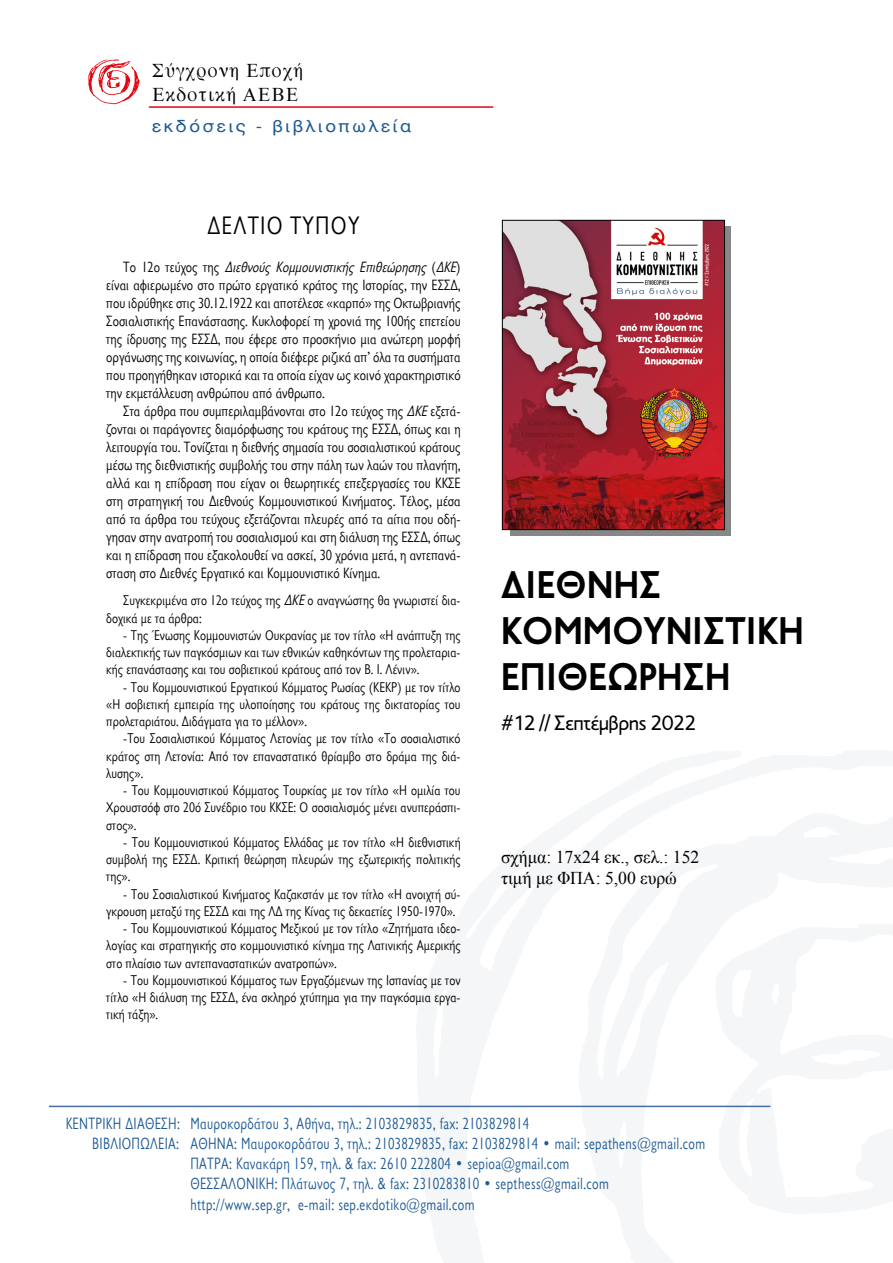
<style>
.page{position:relative;width:893px;height:1263px;background:#fff}
.page>*{position:absolute;margin:0;border:0;box-sizing:border-box;transform-origin:0 0}
.t1{font:700 39px/46.2px "PF Transport";color:#000;scale:.96 1}
.t2{font:25.5px "CF Jeckyl Sem Con";letter-spacing:.05em;color:#000}
.t3{font:21px "PF Transport";color:#000}
.t4{font:19.5px/23.4px "Gr Times";letter-spacing:.06em;color:#000;scale:.96 1}
.t5{font:18px/21px "Times New Roman";color:#000}
.t6{font:16.5px "CF Jeckyl SCOS Mono";letter-spacing:.02em;color:#1d5a96;scale:.9 1}
.t7{font:16.5px "UB Helvetica";letter-spacing:.15em;color:#1d5a96;scale:1.1 1}
.t8{font:15px/18px "CF Jeckyl SCOS Mono";color:#000;text-align:justify;scale:.96 1}
.t9{font:14.25px/17.2px "CF Jeckyl SCOS Mono";color:#000;text-align:justify;scale:.96 1}
.s1{font-style:italic}
.s2{font-style:italic;font-size:15px}
</style>
<div class="page">
<img style="left:85px;top:54px;width:57px;height:57px;border-radius:29px">
<div style="left:510px;top:226px;width:221px;height:309px;background:#878787"></div>
<img style="left:504px;top:222px;width:219px;height:306px">
<div style="left:502px;top:220px;width:223px;height:310px;border:1px solid #000"></div>
<hr style="left:49px;top:1106px;width:721px;height:1px;background:#466da4">
<hr style="left:149px;top:106px;width:344px;height:2px;background:#e30613">
<h3 class="t4" style="left:152px;top:59px;width:159px">Σύγχρονη Eποχή<br>Eκδοτική AEBE</h3>
<p class="t7" style="left:152px;top:116px;width:237px">εκδόσεις - βιβλιοπωλεία</p>
<h2 class="t2" style="left:207px;top:211px;width:154px">ΔΕΛΤΙΟ ΤΥΠΟΥ</h2>
<p class="t8" style="left:106px;top:258px;width:371px;text-indent:17px">Τ ο 1 2 ο τ ε ύ χ ο ς τ η ς <span class="s1">Διεθνούς Κομμουνιστικής Επιθεώρησης</span> ( <span class="s1">ΔΚΕ</span>) είναι αφιερωμένο στο πρώτο εργατικό κράτος της Ιστορίας, την ΕΣΣΔ, που ιδρύθηκε στις 30.12.1922 και αποτέλεσε «καρπό» της Οκτωβριανής Σοσιαλιστικής Επανάστασης. Κυκλοφορεί τη χρονιά της 100ής επετείου της ίδρυσης της ΕΣΣΔ, που έφερε στο προσκήνιο μια ανώτερη μορφή οργάνωσης της κοινωνίας, η οποία διέφερε ριζικά απ’ όλα τα συστήματα που προηγήθηκαν ιστορικά και τα οποία είχαν ως κοινό χαρακτηριστικό την εκμετάλλευση ανθρώπου από άνθρωπο.</p>
<p class="t8" style="left:106px;top:402px;width:371px;text-indent:17px">Στα άρθρα που συμπεριλαμβάνονται στο 12ο τεύχος της <span class="s1">ΔΚΕ</span>εξετά&shy;ζονται οι παράγοντες διαμόρφωσης του κράτους της ΕΣΣΔ, όπως και η λειτουργία του. Τονίζεται η διεθνής σημασία του σοσιαλιστικού κράτους μέσω της διεθνιστικής συμβολής του στην πάλη των λαών του πλανήτη, αλλά και η επίδραση που είχαν οι θεωρητικές επεξεργασίες του ΚΚΣΕ στη στρατηγική του Διεθνούς Κομμουνιστικού Κινήματος. Τέλος, μέσα από τα άρθρα του τεύχους εξετάζονται πλευρές από τα αίτια που οδή&shy;γησαν στην ανατροπή του σοσιαλισμού και στη διάλυση της ΕΣΣΔ, όπως και η επίδραση που εξακολουθεί να ασκεί, 30 χρόνια μετά, η αντεπανά&shy;σταση στο Διεθνές Εργατικό και Κομμουνιστικό Κίνημα.</p>
<p class="t9" style="left:106px;top:592px;width:371px;text-indent:17px">Συγκεκριμένα στο 12ο τεύχος της <span class="s2">ΔΚΕ</span>ο αναγνώστης θα γνωριστεί δια&shy;δοχικά με τα άρθρα:</p>
<p class="t9" style="left:106px;top:627px;width:371px;text-indent:17px">- Της Ένωσης Κομμουνιστών Ουκρανίας με τον τίτλο «Η ανάπτυξη της διαλεκτικής των παγκόσμιων και των εθνικών καθηκόντων της προλεταρια&shy;κής επανάστασης και του σοβιετικού κράτους από τον Β. Ι. Λένιν».</p>
<p class="t9" style="left:106px;top:678px;width:371px;text-indent:17px">- Tου Κομμουνιστικού Εργατικού Κόμματος Ρωσίας (ΚΕΚΡ) με τον τίτλο «Η σοβιετική εμπειρία της υλοποίησης του κράτους της δικτατορίας του προλεταριάτου. Διδάγματα για το μέλλον».</p>
<p class="t9" style="left:106px;top:730px;width:371px;text-indent:17px">-Του Σοσιαλιστικού Κόμματος Λετονίας με τον τίτλο «Το σοσιαλιστικό κράτος στη Λετονία: Από τον επαναστατικό θρίαμβο στο δράμα της διά&shy;λυσης».</p>
<p class="t9" style="left:106px;top:782px;width:371px;text-indent:17px">- Του Κομμουνιστικού Κόμματος Τουρκίας με τον τίτλο «Η ομιλία του Χρουστσόφ στο 20ό Συνέδριο του ΚΚΣΕ: Ο σοσιαλισμός μένει ανυπεράσπι&shy;στος».</p>
<p class="t9" style="left:106px;top:834px;width:371px;text-indent:17px">- Του Κομμουνιστικού Κόμματος Ελλάδας με τον τίτλο «H διεθνιστική συμβολή της ΕΣΣΔ. Κριτική θεώρηση πλευρών της εξωτερικής πολιτικής της».</p>
<p class="t9" style="left:106px;top:885px;width:371px;text-indent:17px">- Του Σοσιαλιστικού Κινήματος Καζακστάν με τον τίτλο «Η ανοιχτή σύ&shy;γκρουση μεταξύ της ΕΣΣΔ και της ΛΔ της Κίνας τις δεκαετίες 1950-1970».</p>
<p class="t9" style="left:106px;top:920px;width:371px;text-indent:17px">- Του Κομμουνιστικού Κόμματος Μεξικού με τον τίτλο «Ζητήματα ιδεο&shy;λογίας και στρατηγικής στο κομμουνιστικό κίνημα της Λατινικής Αμερικής στο πλαίσιο των αντεπαναστατικών ανατροπών».</p>
<p class="t9" style="left:106px;top:972px;width:371px;text-indent:17px">- Του Κομμουνιστικού Κόμματος των Εργαζόμενων της Ισπανίας με τον τίτλο «Η διάλυση της ΕΣΣΔ, ένα σκληρό χτύπημα για την παγκόσμια εργα&shy;τική τάξη».</p>
<h1 class="t1" style="left:501px;top:561px;width:317px">ΔΙΕΘΝΗΣ<br>ΚΟΜΜΟΥΝΙΣΤΙΚΗ<br>ΕΠΙΘΕΩΡΗΣΗ</h1>
<h3 class="t3" style="left:501px;top:711px;width:197px"><span class="s1">#</span>12 // Σεπτέμβρης 2022</h3>
<p class="t5" style="left:501px;top:846px;width:200px">σχήμα: 17x24 εκ., σελ.: 152 τιμή με ΦΠΑ: 5,00 ευρώ</p>
<p class="t6" style="left:66px;top:1114px;width:516px">ΚΕΝΤΡΙΚΗ ΔΙΑΘΕΣΗ: Μαυροκορδάτου 3, Αθήνα, τηλ.: 2103829835, fax: 2103829814</p>
<p class="t6" style="left:92px;top:1134px;width:683px">ΒΙΒΛΙΟΠΩΛΕΙΑ: ΑΘΗΝΑ: Μαυροκορδάτου 3, τηλ.: 2103829835, fax: 2103829814 • mail: sepathens@gmail.com</p>
<p class="t6" style="left:190px;top:1154px;width:423px">ΠΑΤΡΑ: Κανακάρη 159, τηλ. &amp; fax: 2610 222804 • sepioa@gmail.com</p>
<p class="t6" style="left:190px;top:1175px;width:467px">ΘΕΣΣΑΛΟΝΙΚΗ: Πλάτωνος 7, τηλ. &amp; fax: 2310283810 • septhess@gmail.com</p>
<p class="t6" style="left:190px;top:1195px;width:317px">http://www.sep.gr, e-mail: sep.eκdotiko@gmail.com</p>
</div>
